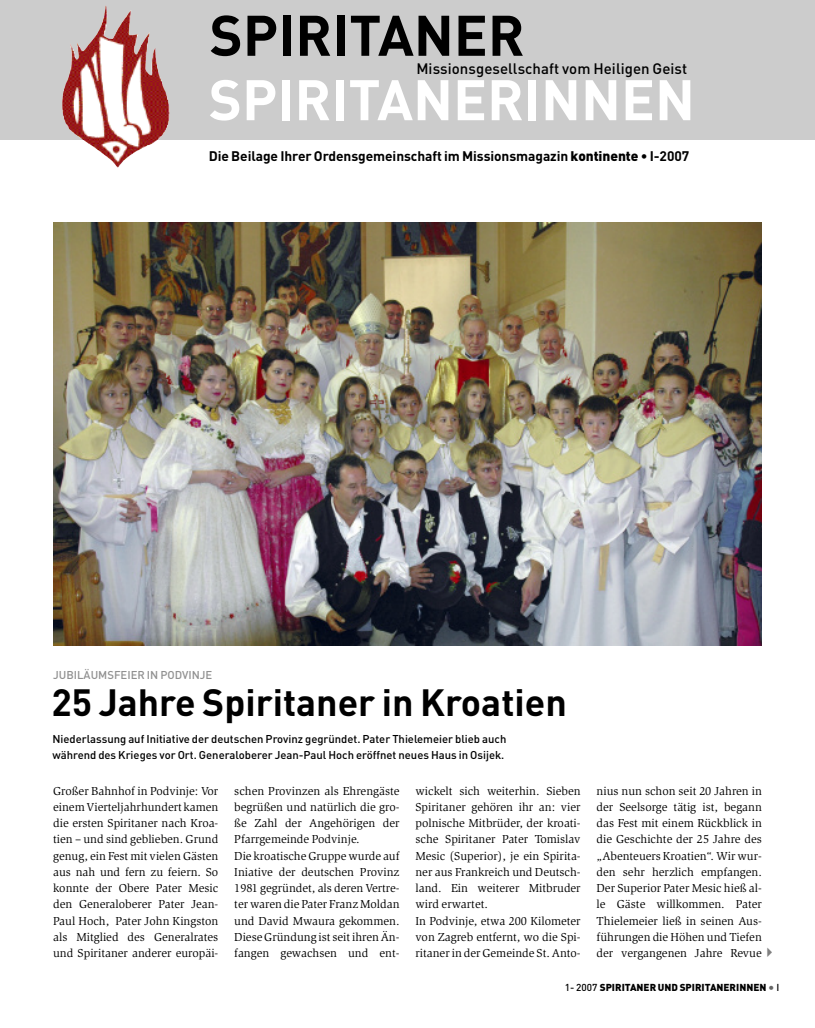
<style>
.page{position:relative;width:815px;height:1028px;background:#fff}
.page>*{position:absolute;margin:0;border:0;box-sizing:border-box;transform-origin:0 0}
.t1{font:700 56.25px "DIN Pro";color:#fff}
.t2{font:700 56.25px "DIN Pro";color:#000}
.t3{font:700 37.5px "DIN Pro";color:#000}
.t4{font:500 15px "DIN Pro";letter-spacing:.005em;color:#000}
.t5{font:700 13.75px "DIN Pro";letter-spacing:-.005em;color:#000}
.t6{font:11.88px/16.2px "Slimbach Std";color:#000;text-align:justify}
.t7{font:500 11.25px/16.2px "DIN Pro";color:#000}
.t8{font:500 11.25px "DIN Pro";color:#909090}
.t9{font:900 10px "DIN Pro";color:#000}
.s1{font-weight:900}
.s2{font-weight:500}
.s3{font-weight:500;font-size:12.5px;color:#666}
</style>
<div class="page">
<div style="left:0;top:0;width:815px;height:140px;background:#ccc"></div>
<img style="left:62px;top:5px;width:108px;height:162px">
<img style="left:53px;top:222px;width:709px;height:423px">
<h1 class="t2" style="left:210px;top:2px;width:317px">SPIRITANER</h1>
<h1 class="t1" style="left:209px;top:67px;width:488px">SPIRITANERINNEN</h1>
<p class="t4" style="left:416px;top:60px;width:272px">Missionsgesellschaft vom Heiligen Geist</p>
<p class="t5" style="left:209px;top:147px;width:482px">Die Beilage Ihrer Ordensgemeinschaft im Missionsmagazin <span class="s1">kontinente</span> • I-2007</p>
<p class="t8" style="left:53px;top:668px;width:161px">JUBILÄUMSFEIER IN PODVINJE</p>
<h2 class="t3" style="left:52px;top:680px;width:517px">25 Jahre Spiritaner in Kroatien</h2>
<p class="t7" style="left:52px;top:730px;width:455px">Niederlassung auf Initiative der deutschen Provinz gegründet. Pater Thielemeier blieb auch während des Krieges vor Ort. Generaloberer Jean-Paul Hoch eröffnet neues Haus in Osijek.</p>
<p class="t6" style="left:53px;top:783px;width:167px">Großer Bahnhof in Podvinje: Vor einem Vierteljahrhundert kamen die ersten Spiritaner nach Kroa&shy;tien – und sind geblieben. Grund genug, ein Fest mit vielen Gästen aus nah und fern zu feiern. So konnte der Obere Pater Mesic den Generaloberer Pater Jean-Paul Hoch, Pater John Kingston als Mitglied des Generalrates und Spiritaner anderer europäi-</p>
<p class="t6" style="left:234px;top:783px;width:167px;text-align:left">schen Provinzen als Ehrengäste begrüßen und natürlich die gro&shy;ße Zahl der Angehörigen der<br>Pfarrgemeinde Podvinje.<br>Die kroatische Gruppe wurde auf<br>Iniative der deutschen Provinz<br>1981 gegründet, als deren Vertre&shy;ter waren die Pater Franz Moldan und David Mwaura gekommen.<br>Diese Gründung ist seit ihren Än&shy;fangen gewachsen und ent-</p>
<p class="t6" style="left:415px;top:783px;width:167px;text-align:left">wickelt sich weiterhin. Sieben<br>Spiritaner gehören ihr an: vier polnische Mitbrüder, der kroati&shy;sche Spiritaner Pater Tomislav<br>Mesic (Superior), je ein Spirita&shy;ner aus Frankreich und Deutsch&shy;land. Ein weiterer Mitbruder wird erwartet.<br>In Podvinje, etwa 200 Kilometer von Zagreb entfernt, wo die Spi&shy;ritaner in der Gemeinde St. Anto-</p>
<p class="t6" style="left:597px;top:783px;width:167px">nius nun schon seit 20 Jahren in der Seelsorge tätig ist, begann das Fest mit einem Rückblick in die Geschichte der 25 Jahre des „Abenteuers Kroatien“. Wir wur&shy;den sehr herzlich empfangen.<br>Der Superior Pater Mesic hieß al&shy;le Gäste willkommen. Pater Thielemeier ließ in seinen Aus&shy;führungen die Höhen und Tiefen der vergangenen Jahre Revue</p>
<p class="t9" style="left:565px;top:982px;width:216px"><span class="s2">1- 2007</span> SPIRITANER UND SPIRITANERINNEN <span class="s3">•</span> <span class="s2">I</span></p>
</div>
